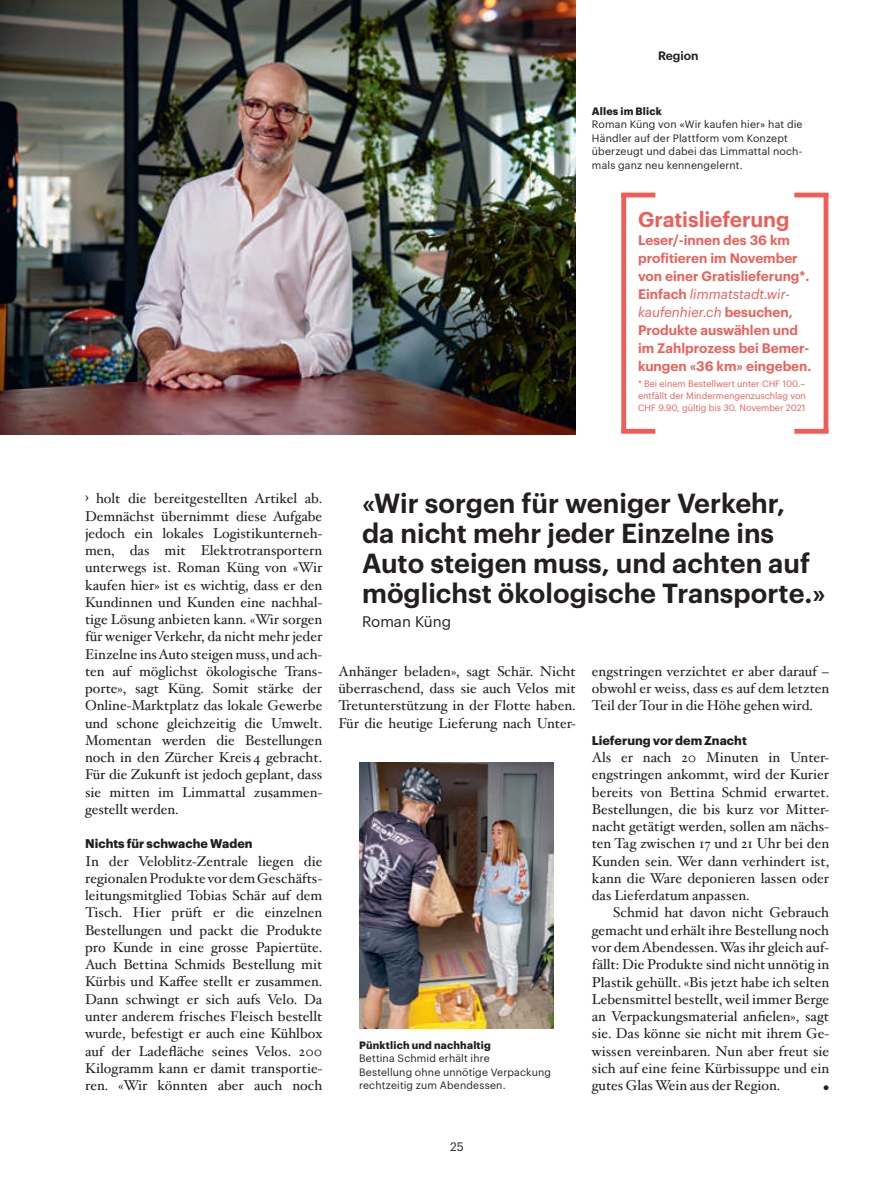
<style>
.page{position:relative;width:893px;height:1191px;background:#fff}
.page>*{position:absolute;margin:0;border:0;box-sizing:border-box;transform-origin:0 0}
.t1{font:600 27px/30px "Graphik";color:#231f20}
.t2{font:600 21px "Graphik";letter-spacing:-.005em;color:#f15c56}
.t3{font:18px "Hoefler Txt";color:#231f20}
.t4{font:15px "Graphik";color:#231f20}
.t5{font:14.25px/17.2px "Hoefler Txt";color:#231f20;text-align:justify}
.t6{font:600 13.5px/18px "Graphik";color:#f15c56}
.t7{font:700 12.3px "Graphik";letter-spacing:.005em;color:#231f20}
.t8{font:600 12px "Graphik";color:#231f20}
.t9{font:12px "Graphik";color:#231f20}
.t10{font:10.5px/13.5px "Graphik";letter-spacing:.015em;color:#231f20}
.t11{font:700 10.5px "Graphik";letter-spacing:.02em;color:#231f20}
.t12{font:9px/12px "Graphik";color:#f15c56;text-align:justify}
.s1{font-weight:400;font-style:italic}
</style>
<div class="page">
<img style="left:0;top:0;width:576px;height:434px">
<hr style="left:621px;top:193px;width:34px;height:4px;background:#f15c56">
<div style="left:621px;top:429px;width:34px;height:5px;background:#f15c56"></div>
<div style="left:621px;top:193px;width:5px;height:239px;background:#f15c56"></div>
<hr style="left:794px;top:193px;width:34px;height:4px;background:#f15c56">
<div style="left:794px;top:429px;width:34px;height:5px;background:#f15c56"></div>
<hr style="left:824px;top:193px;width:4px;height:239px;background:#f15c56">
<img style="left:359px;top:762px;width:194px;height:266px">
<p class="t8" style="left:658px;top:46px;width:42px">Region</p>
<p class="t11" style="left:592px;top:103px;width:71px">Alles im Blick</p>
<p class="t10" style="left:592px;top:117px;width:212px">Roman Küng von «Wir kaufen hier» hat die Händler auf der Plattform vom Konzept überzeugt und dabei das Limmattal noch&shy;mals ganz neu kennengelernt.</p>
<h2 class="t2" style="left:638px;top:203px;width:153px">Gratislieferung</h2>
<p class="t6" style="left:638px;top:230px;width:175px">Leser/-innen des 36 km profitieren im November von einer Gratislieferung*.<br>Einfach <span class="s1">limmatstadt.wir&shy;kaufenhier.ch</span> besuchen,<br>Produkte auswählen und im Zahlprozess bei Bemer&shy;kungen «36 km» eingeben.</p>
<p class="t12" style="left:638px;top:377px;width:169px">* Bei einem Bestellwert unter CHF 100.– entfällt der Mindermengenzuschlag von CHF 9.90, gültig bis 30. November 2021</p>
<p class="t3" style="left:85px;top:482px;width:5px">›</p>
<h1 class="t1" style="left:362px;top:486px;width:465px">«Wir sorgen für weniger Verkehr,<br>da nicht mehr jeder Einzelne ins Auto steigen muss, und achten auf möglichst ökologische Transporte.»</h1>
<p class="t4" style="left:362px;top:610px;width:91px">Roman Küng</p>
<p class="t5" style="left:85px;top:489px;width:239px;text-indent:11px">holt die bereitgestellten Artikel ab.<br>Demnächst übernimmt diese Aufgabe jedoch ein lokales Logistikunterneh&shy;men, das mit Elektrotransportern unterwegs ist. Roman Küng von «Wir kaufen hier» ist es wichtig, dass er den Kundinnen und Kunden eine nachhal&shy;tige Lösung anbieten kann. «Wir sorgen für weniger Verkehr, da nicht mehr jeder Einzelne ins Auto steigen muss, und ach&shy;ten auf möglichst ökologische Trans&shy;porte», sagt Küng. Somit stärke der Online-Marktplatz das lokale Gewerbe und schone gleichzeitig die Umwelt.<br>Momentan werden die Bestellungen noch in den Zürcher Kreis 4 gebracht.<br>Für die Zukunft ist jedoch geplant, dass sie mitten im Limmattal zusammen&shy;gestellt werden.</p>
<p class="t7" style="left:85px;top:834px;width:169px">Nichts für schwache Waden</p>
<p class="t5" style="left:85px;top:851px;width:239px">In der Veloblitz-Zentrale liegen die regionalen Produkte vor dem Geschäfts&shy;leitungsmitglied Tobias Schär auf dem Tisch. Hier prüft er die einzelnen Bestellungen und packt die Produkte pro Kunde in eine grosse Papiertüte.<br>Auch Bettina Schmids Bestellung mit Kürbis und Kaffee stellt er zusammen.<br>Dann schwingt er sich aufs Velo. Da unter anderem frisches Fleisch bestellt wurde, befestigt er auch eine Kühlbox auf der Ladefläche seines Velos. 200<br>Kilogramm kann er damit transportie&shy;ren. «Wir könnten aber auch noch</p>
<p class="t5" style="left:338px;top:661px;width:239px">Anhänger beladen», sagt Schär. Nicht überraschend, dass sie auch Velos mit Tretunterstützung in der Flotte haben.<br>Für die heutige Lieferung nach Unter-</p>
<p class="t5" style="left:592px;top:661px;width:239px">engstringen verzichtet er aber darauf – obwohl er weiss, dass es auf dem letzten Teil der Tour in die Höhe gehen wird.</p>
<p class="t7" style="left:592px;top:731px;width:156px">Lieferung vor dem Znacht</p>
<p class="t5" style="left:592px;top:748px;width:239px">Als er nach 20 Minuten in Unter&shy;engstringen ankommt, wird der Kurier bereits von Bettina Schmid erwartet.<br>Bestellungen, die bis kurz vor Mitter&shy;nacht getätigt werden, sollen am nächs&shy;ten Tag zwischen 17 und 21 Uhr bei den Kunden sein. Wer dann verhindert ist, kann die Ware deponieren lassen oder das Lieferdatum anpassen.</p>
<p class="t5" style="left:592px;top:903px;width:239px;text-indent:21px">Schmid hat davon nicht Gebrauch gemacht und erhält ihre Bestellung noch vor dem Abendessen. Was ihr gleich auf&shy;fällt: Die Produkte sind nicht unnötig in Plastik gehüllt. «Bis jetzt habe ich selten Lebensmittel bestellt, weil immer Berge an Verpackungsmaterial anfielen», sagt sie. Das könne sie nicht mit ihrem Ge&shy;wissen vereinbaren. Nun aber freut sie sich auf eine feine Kürbissuppe und ein gutes Glas Wein aus der Region.</p>
<p class="t11" style="left:359px;top:1037px;width:133px">Pünktlich und nachhaltig</p>
<p class="t10" style="left:359px;top:1051px;width:194px">Bettina Schmid erhält ihre<br>Bestellung ohne unnötige Verpackung rechtzeitig zum Abendessen.</p>
<p class="t3" style="left:823px;top:1074px;width:8px">•</p>
<p class="t9" style="left:450px;top:1137px;width:15px">25</p>
</div>
